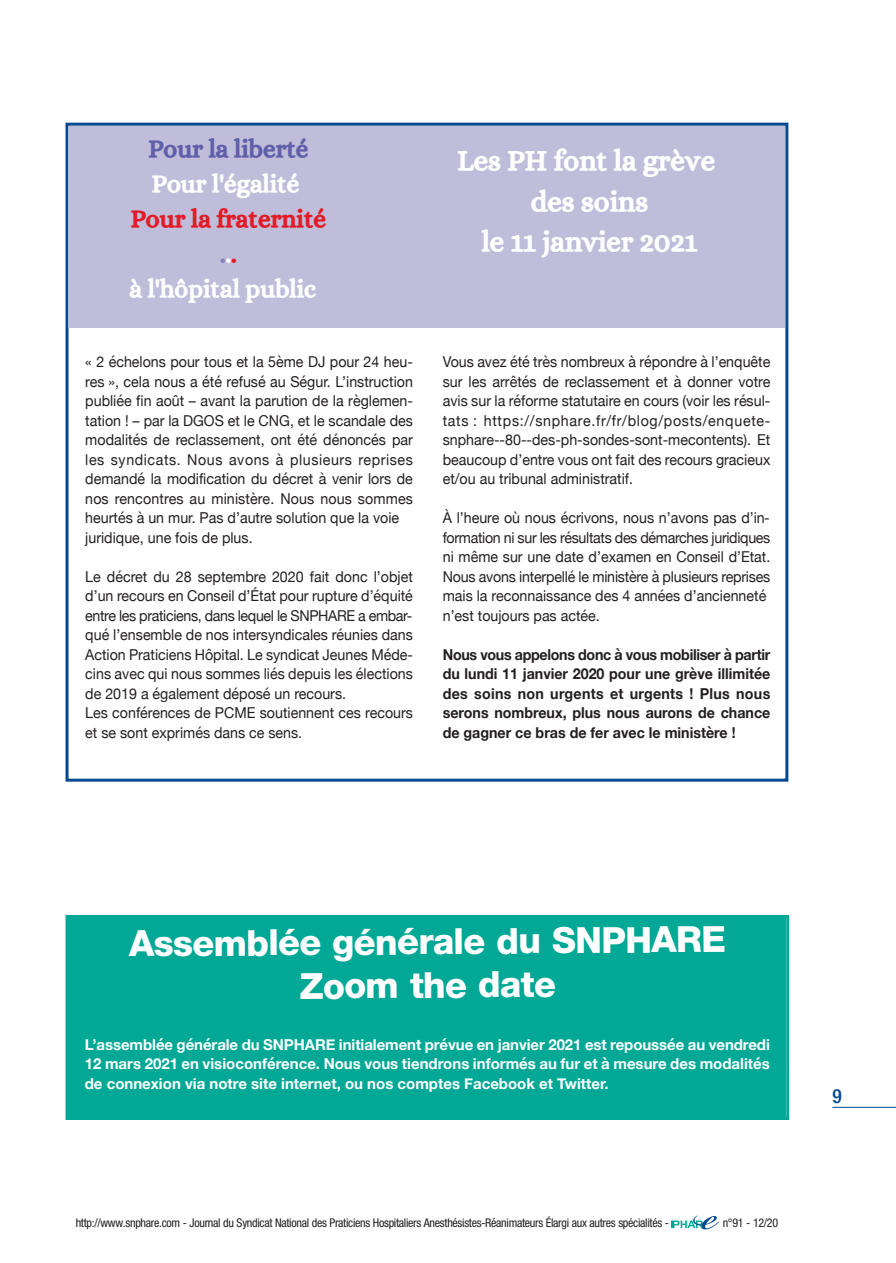
<style>
.page{position:relative;width:896px;height:1263px;background:#fff}
.page>*{position:absolute;margin:0;border:0;box-sizing:border-box;transform-origin:0 0}
.t1{font:800 36px "Helvetica Neue LT Std";letter-spacing:-.025em;color:#fff}
.t2{font:28.8px/40px "CA Generated";color:#fff;text-align:center}
.t3{font:25.2px/35.1px "CA Generated";color:#fff;text-align:center}
.t4{font:500 condensed 19.5px "Helvetica Neue LT Std";color:#014990}
.t5{font:15px/19.5px "Helvetica Neue";color:#231f20;text-align:justify;scale:.95 1}
.t6{font:700 15px/19.5px "Helvetica Neue";color:#fff;text-align:justify}
.t7{font:700 15px/19.5px "Helvetica Neue";color:#231f20;text-align:justify;scale:.95 1}
.t8{font:condensed 12px "Helvetica Neue LT Std";letter-spacing:-.025em;color:#231f20}
.s1{color:#605faa}
.s2{color:#e11c28}
.s3{color:#8a7ebb}
</style>
<div class="page">
<hr style="left:832px;top:1107px;width:64px;height:1px;background:#014990">
<svg style="left:672px;top:1215px;width:47px;height:14px"></svg>
<div style="left:69px;top:918px;width:717px;height:199px;background:#00a895"></div>
<div style="left:66px;top:915px;width:723px;height:205px;border:3px solid #00a895"></div>
<div style="left:66px;top:123px;width:722px;height:659px;border:3px solid #014990"></div>
<div style="left:69px;top:126px;width:716px;height:202px;background:#bfbdda"></div>
<p class="t3" style="left:130px;top:131px;width:198px"><span class="s1">Pour la liberté<br></span>Pour l'égalité<br><span class="s2">Pour la fraternité </span><span class="s3">.</span>.<span class="s2">.<br></span>à l'hôpital public</p>
<p class="t2" style="left:457px;top:141px;width:259px">Les PH font la grève des soins<br>le 11 janvier 2021</p>
<p class="t5" style="left:85px;top:352px;width:346px">« 2 échelons pour tous et la 5ème DJ pour 24 heu&shy;res », cela nous a été refusé au Ségur. L’instruction publiée fin août – avant la parution de la règlemen&shy;tation ! – par la DGOS et le CNG, et le scandale des modalités de reclassement, ont été dénoncés par les syndicats. Nous avons à plusieurs reprises demandé la modification du décret à venir lors de nos rencontres au ministère. Nous nous sommes heurtés à un mur. Pas d’autre solution que la voie</p>
<p class="t5" style="left:85px;top:527px;width:178px">juridique, une fois de plus.</p>
<p class="t5" style="left:85px;top:566px;width:346px">Le décret du 28 septembre 2020 fait donc l’objet d’un recours en Conseil d’État pour rupture d’équité entre les praticiens, dans lequel le SNPHARE a embar&shy;qué l’ensemble de nos intersyndicales réunies dans Action Praticiens Hôpital. Le syndicat Jeunes Méde&shy;cins avec qui nous sommes liés depuis les élections de 2019 a également déposé un recours.</p>
<p class="t5" style="left:85px;top:703px;width:346px">Les conférences de PCME soutiennent ces recours et se sont exprimés dans ce sens.</p>
<p class="t5" style="left:443px;top:352px;width:346px">Vous avez été très nombreux à répondre à l’enquête sur les arrêtés de reclassement et à donner votre avis sur la réforme statutaire en cours (voir les résul&shy;tats : https://snphare.fr/fr/blog/posts/enquete&shy;snphare--80--des-ph-sondes-sont-mecontents). Et beaucoup d’entre vous ont fait des recours gracieux et/ou au tribunal administratif.</p>
<p class="t5" style="left:443px;top:508px;width:346px">À l’heure où nous écrivons, nous n’avons pas d’in&shy;formation ni sur les résultats des démarches juridiques ni même sur une date d’examen en Conseil d’Etat.<br>Nous avons interpellé le ministère à plusieurs reprises mais la reconnaissance des 4 années d’ancienneté</p>
<p class="t5" style="left:443px;top:605px;width:167px">n’est toujours pas actée.</p>
<p class="t7" style="left:443px;top:644px;width:346px">Nous vous appelons donc à vous mobiliser à partir du lundi 11 janvier 2020 pour une grève illimitée des soins non urgents et urgents ! Plus nous serons nombreux, plus nous aurons de chance de gagner ce bras de fer avec le ministère !</p>
<p class="t1" style="left:129px;top:929px;width:598px">Assemblée générale du SNPHARE</p>
<p class="t1" style="left:300px;top:972px;width:258px">Zoom the date</p>
<p class="t6" style="left:85px;top:1034px;width:687px">L’assemblée générale du SNPHARE initialement prévue en janvier 2021 est repoussée au vendredi 12 mars 2021 en visioconférence. Nous vous tiendrons informés au fur et à mesure des modalités de connexion via notre site internet, ou nos comptes Facebook et Twitter.</p>
<p class="t8" style="left:76px;top:1219px;width:595px">http://www.snphare.com - Journal du Syndicat National des Praticiens Hospitaliers Anesthésistes-Réanimateurs Élargi aux autres spécialités -</p>
<p class="t8" style="left:723px;top:1219px;width:57px">n°91 - 12/20</p>
<p class="t4" style="left:832px;top:1089px;width:11px">9</p>
</div>
